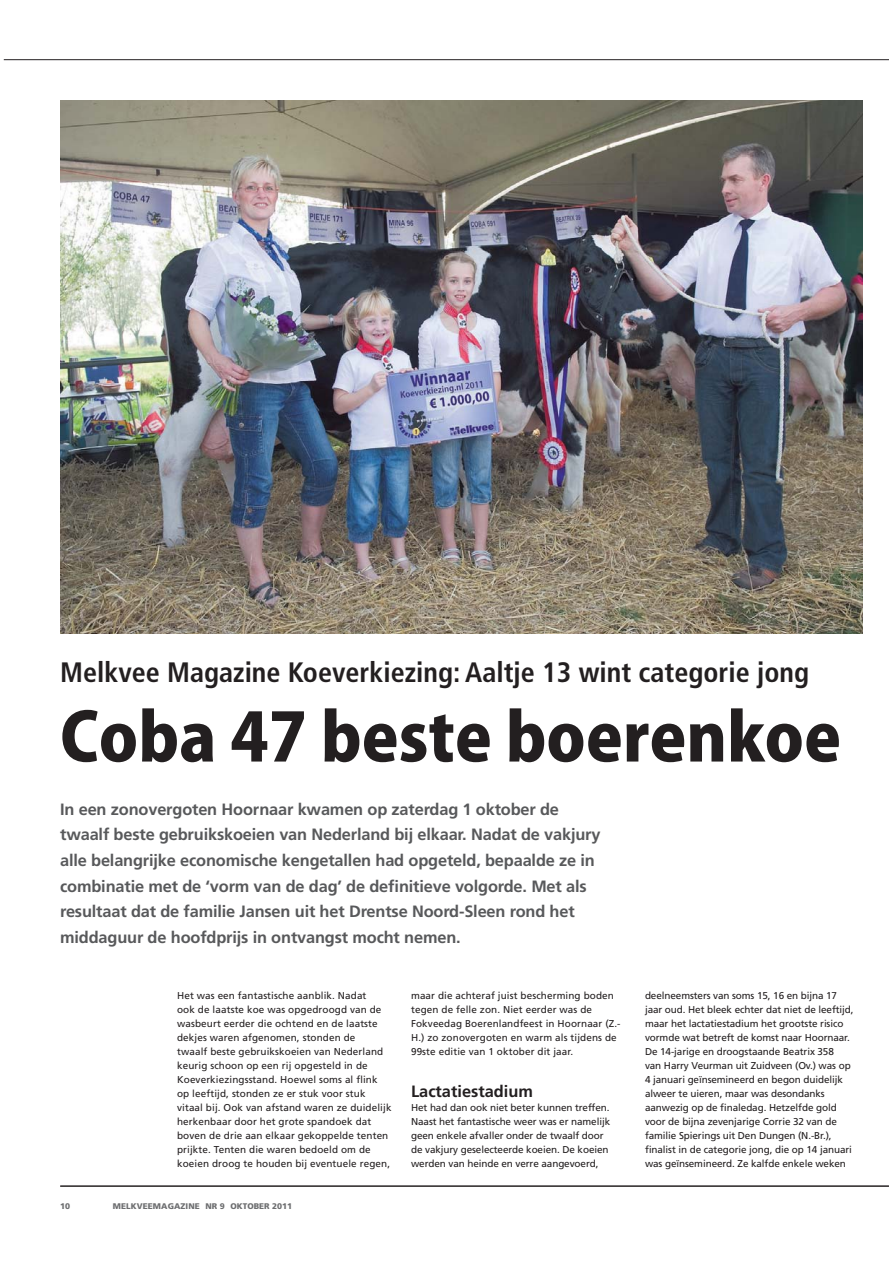
<style>
.page{position:relative;width:893px;height:1263px;background:#fff}
.page>*{position:absolute;margin:0;border:0;box-sizing:border-box;transform-origin:0 0}
.t1{font:66px "Koz Go Pro Heavy 90 msp RKSJ H";color:#231f20}
.t2{font:700 condensed 28.05px "Frutiger LT Std";color:#231f20}
.t3{font:700 16.35px/25.7px "Frutiger LT Std";letter-spacing:-.01em;color:#58595b}
.t4{font:700 16.35px "Frutiger LT Std";color:#231f20}
.t5{font:9.9px/14.1px "Frutiger LT Std";letter-spacing:-.01em;color:#231f20}
.t6{font:9.9px/14.1px "Frutiger LT Std";letter-spacing:.01em;color:#231f20}
.t7{font:900 8.25px "Frutiger LT Std";letter-spacing:.01em;color:#6d6e70}
</style>
<div class="page">
<img style="left:60px;top:101px;width:802px;height:533px">
<hr style="left:4px;top:59px;width:885px;height:1px;background:#231f20">
<hr style="left:60px;top:1186px;width:829px;height:1px;background:#231f20">
<h2 class="t2" style="left:60px;top:661px;width:750px">Melkvee Magazine Koeverkiezing: Aaltje 13 wint categorie jong</h2>
<h1 class="t1" style="left:60px;top:712px;width:782px">Coba 47 beste boerenkoe</h1>
<p class="t3" style="left:60px;top:797px;width:542px">In een zonovergoten Hoornaar kwamen op zaterdag 1 oktober de twaalf beste gebruikskoeien van Nederland bij elkaar. Nadat de vakjury alle belangrijke economische kengetallen had opgeteld, bepaalde ze in combinatie met de ‘vorm van de dag’ de definitieve volgorde. Met als resultaat dat de familie Jansen uit het Drentse Noord-Sleen rond het middaguur de hoofdprijs in ontvangst mocht nemen.</p>
<p class="t6" style="left:177px;top:989px;width:216px">Het was een fantastische aanblik. Nadat<br>ook de laatste koe was opgedroogd van de wasbeurt eerder die ochtend en de laatste dekjes waren afgenomen, stonden de<br>twaalf beste gebruikskoeien van Nederland keurig schoon op een rij opgesteld in de Koeverkiezingsstand. Hoewel soms al flink op leeftijd, stonden ze er stuk voor stuk vitaal bij. Ook van afstand waren ze duidelijk herkenbaar door het grote spandoek dat boven de drie aan elkaar gekoppelde tenten prijkte. Tenten die waren bedoeld om de koeien droog te houden bij eventuele regen,</p>
<p class="t6" style="left:411px;top:989px;width:211px">maar die achteraf juist bescherming boden tegen de felle zon. Niet eerder was de Fokveedag Boerenlandfeest in Hoornaar (Z.- H.) zo zonovergoten en warm als tijdens de 99ste editie van 1 oktober dit jaar.</p>
<h3 class="t4" style="left:411px;top:1084px;width:123px">Lactatiestadium</h3>
<p class="t5" style="left:411px;top:1101px;width:201px">Het had dan ook niet beter kunnen treffen.<br>Naast het fantastische weer was er namelijk geen enkele afvaller onder de twaalf door de vakjury geselecteerde koeien. De koeien werden van heinde en verre aangevoerd,</p>
<p class="t7" style="left:60px;top:1203px;width:12px">10</p>
<p class="t7" style="left:113px;top:1203px;width:181px">MELKVEEMAGAZINE NR 9 OKTOBER 2011</p>
<p class="t5" style="left:645px;top:989px;width:210px">deelneemsters van soms 15, 16 en bijna 17 jaar oud. Het bleek echter dat niet de leeftijd, maar het lactatiestadium het grootste risico vormde wat betreft de komst naar Hoornaar.<br>De 14-jarige en droogstaande Beatrix 358<br>van Harry Veurman uit Zuidveen (Ov.) was op 4 januari geïnsemineerd en begon duidelijk alweer te uieren, maar was desondanks aanwezig op de finaledag. Hetzelfde gold voor de bijna zevenjarige Corrie 32 van de familie Spierings uit Den Dungen (N.-Br.), finalist in de categorie jong, die op 14 januari was geïnsemineerd. Ze kalfde enkele weken</p>
</div>
